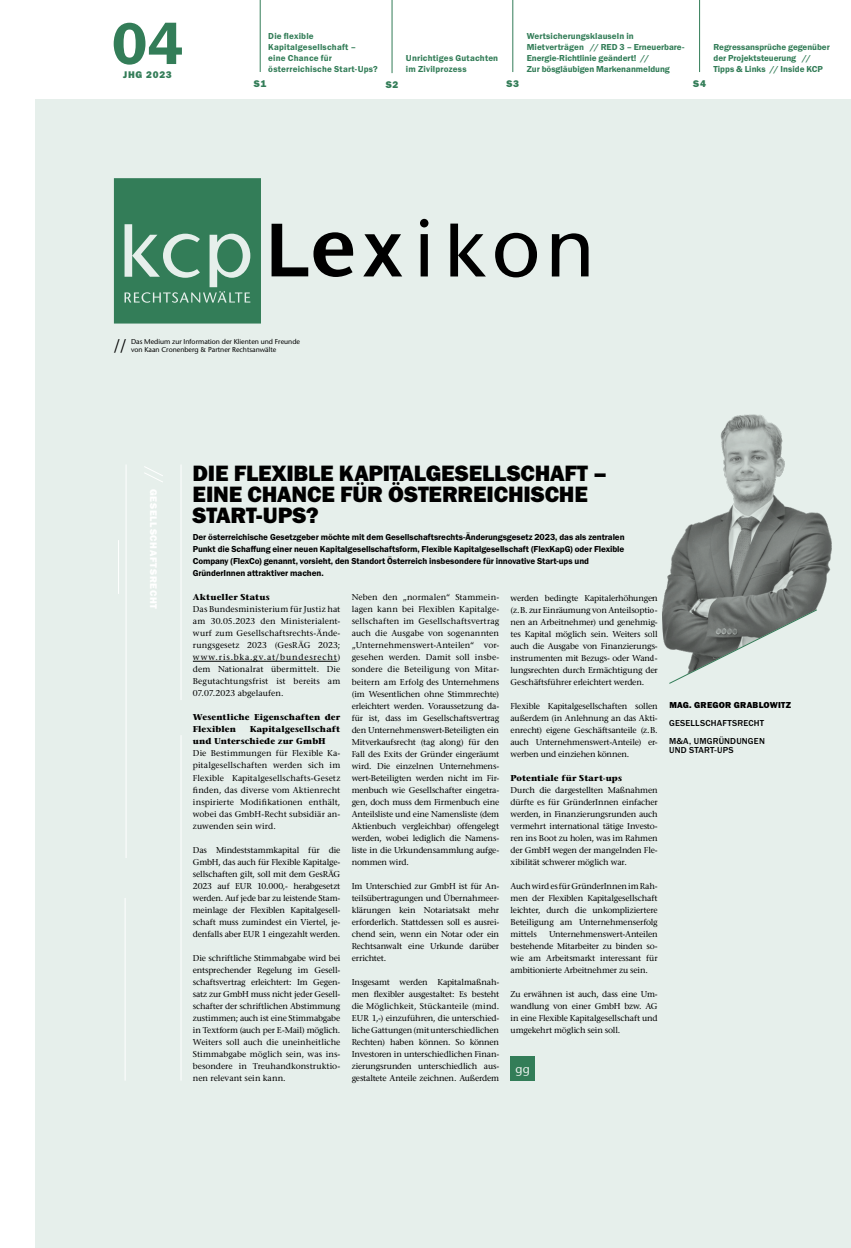
<style>
.page{position:relative;width:851px;height:1248px;background:#fff}
.page>*{position:absolute;margin:0;border:0;box-sizing:border-box;transform-origin:0 0}
.t1{font:61px "Franklin Gothic URW Dem";color:#337d58}
.t2{font:23px/21px "Franklin Gothic URW Hea";letter-spacing:-.01em;color:#000}
.t3{font:500 16.2px "Stone Sans Std";color:#000}
.t4{font:500 11.8px "Stone Sans Std";color:#ebf2ee}
.t5{font:10px "Franklin Gothic URW Hea";letter-spacing:.07em;color:#fff}
.t6{font:10px "Franklin Gothic URW Hea";letter-spacing:.07em;color:#337d58}
.t7{font:9px/12px "Franklin Gothic URW Dem";letter-spacing:-.01em;color:#000}
.t8{font:9px/11px "Franklin Gothic URW Dem";letter-spacing:.01em;color:#337d58}
.t9{font:500 9px/18px "Franklin Gothic URW";letter-spacing:.02em;color:#000}
.t10{font:9px "Franklin Gothic URW Hea";letter-spacing:.02em;color:#000}
.t11{font:500 8.5px/12px "Stone Serif Std";letter-spacing:-.015em;color:#000;text-align:justify}
.t12{font:700 8.5px/12px "Stone Serif Std";letter-spacing:.015em;color:#000}
.t13{font:500 7px/8.1px "Stone Sans Std";color:#000}
</style>
<div class="page">
<div style="left:0;top:0;width:850px;height:1247px;background:#e6efeb"></div>
<hr style="left:193px;top:661px;width:144px;height:1px;background:#000">
<hr style="left:180px;top:735px;width:1px;height:345px;background:#fff">
<hr style="left:125px;top:897px;width:1px;height:183px;background:#fff">
<hr style="left:118px;top:540px;width:1px;height:54px;background:#fff">
<hr style="left:126px;top:464px;width:1px;height:394px;background:#fff">
<hr style="left:180px;top:464px;width:1px;height:236px;background:#fff">
<svg style="left:144px;top:466px;width:19px;height:16px"></svg>
<div style="left:510px;top:1056px;width:24px;height:24px;background:#337d58"></div>
<svg style="left:495px;top:233px;width:42px;height:44px"></svg>
<svg style="left:551px;top:233px;width:37px;height:43px"></svg>
<svg style="left:363px;top:234px;width:39px;height:42px"></svg>
<div style="left:420px;top:234px;width:8px;height:42px;background:#000"></div>
<div style="left:420px;top:219px;width:8px;height:8px;background:#000;border-radius:50%"></div>
<svg style="left:450px;top:223px;width:36px;height:53px"></svg>
<svg style="left:271px;top:224px;width:83px;height:53px"></svg>
<svg style="left:114px;top:178px;width:147px;height:145px;background:#498b6a"></svg>
<div style="left:217px;top:239px;width:26px;height:33px;background:#337d58;border-radius:50%"></div>
<img style="left:662px;top:414px;width:170px;height:260px">
<div style="left:0;top:0;width:34px;height:1247px;background:#fff"></div>
<div style="left:0;top:0;width:850px;height:98px;background:#fff"></div>
<hr style="left:260px;top:0;width:1px;height:72px;background:#337d58">
<hr style="left:391px;top:0;width:1px;height:73px;background:#337d58">
<hr style="left:512px;top:0;width:1px;height:72px;background:#337d58">
<hr style="left:699px;top:0;width:1px;height:72px;background:#337d58">
<h1 class="t1" style="left:112px;top:6px;width:73px">04</h1>
<p class="t6" style="left:123px;top:68px;width:50px">JHG 2023</p>
<p class="t8" style="left:268px;top:30px;width:111px">Die flexible<br>Kapitalgesellschaft –<br>eine Chance für österreichische Start-Ups?</p>
<p class="t8" style="left:406px;top:52px;width:94px">Unrichtiges Gutachten im Zivilprozess</p>
<p class="t8" style="left:526px;top:30px;width:159px">Wertsicherungsklauseln in Mietverträgen // RED 3 – Erneuerbare-Energie-Richtlinie geändert! //<br>Zur bösgläubigen Markenanmeldung</p>
<p class="t8" style="left:713px;top:41px;width:118px">Regressansprüche gegenüber der Projektsteuerung //<br>Tipps &amp; Links // Inside KCP</p>
<p class="t6" style="left:254px;top:77px;width:14px">S1</p>
<p class="t6" style="left:385px;top:78px;width:14px">S2</p>
<p class="t6" style="left:506px;top:77px;width:14px">S3</p>
<p class="t6" style="left:693px;top:77px;width:14px">S4</p>
<h3 class="t3" style="left:114px;top:335px;width:14px">//</h3>
<p class="t13" style="left:131px;top:337px;width:170px">Das Medium zur Information der Klienten und Freunde von Kaan Cronenberg &amp; Partner Rechtsanwälte</p>
<p class="t5" style="left:160px;top:488px;width:122px;rotate:90deg">GESELLSCHAFTSRECHT</p>
<h2 class="t2" style="left:192px;top:461px;width:415px">DIE FLEXIBLE KAPITALGESELLSCHAFT –<br>EINE CHANCE FÜR ÖSTERREICHISCHE<br>START-UPS?</h2>
<p class="t7" style="left:193px;top:531px;width:433px">Der österreichische Gesetzgeber möchte mit dem Gesellschaftsrechts-Änderungsgesetz 2023, das als zentralen Punkt die Schaffung einer neuen Kapitalgesellschaftsform, Flexible Kapitalgesellschaft (FlexKapG) oder Flexible Company (FlexCo) genannt, vorsieht, den Standort Österreich insbesondere für innovative Start-ups und GründerInnen attraktiver machen.</p>
<p class="t12" style="left:193px;top:591px;width:78px">Aktueller Status</p>
<p class="t11" style="left:193px;top:603px;width:149px">Das Bundesministerium für Justiz hat am 30.05.2023 den Ministerialent&shy;wurf zum Gesellschaftsrechts-Ände&shy;rungsgesetz 2023 (GesRÄG 2023; www.ris.bka.gv.at/bundesrecht) dem Nationalrat übermittelt. Die Begutachtungsfrist ist bereits am 07.07.2023 abgelaufen.</p>
<p class="t12" style="left:193px;top:711px;width:149px">Wesentliche Eigenschaften der<br>Flexiblen</p>
<p class="t12" style="left:193px;top:723px;width:149px;text-indent:57px">Kapitalgesellschaft und Unterschiede zur GmbH</p>
<p class="t11" style="left:193px;top:747px;width:149px">Die Bestimmungen für Flexible Ka&shy;pitalgesellschaften werden sich im Flexible Kapitalgesellschafts-Gesetz finden, das diverse vom Aktienrecht inspirierte Modifikationen enthält, wobei das GmbH-Recht subsidiär an&shy;zuwenden sein wird.</p>
<p class="t11" style="left:193px;top:843px;width:149px">Das Mindeststammkapital für die GmbH, das auch für Flexible Kapitalge&shy;sellschaften gilt, soll mit dem GesRÄG 2023 auf EUR 10.000,- herabgesetzt werden. Auf jede bar zu leistende Stam&shy;meinlage der Flexiblen Kapitalgesell&shy;schaft muss zumindest ein Viertel, je&shy;denfalls aber EUR 1 eingezahlt werden.</p>
<p class="t11" style="left:193px;top:951px;width:149px">Die schriftliche Stimmabgabe wird bei entsprechender Regelung im Gesell&shy;schaftsvertrag erleichtert: Im Gegen&shy;satz zur GmbH muss nicht jeder Gesell&shy;schafter der schriftlichen Abstimmung zustimmen; auch ist eine Stimmabgabe in Textform (auch per E-Mail) möglich.<br>Weiters soll auch die uneinheitliche Stimmabgabe möglich sein, was ins&shy;besondere in Treuhandkonstruktio&shy;nen relevant sein kann.</p>
<p class="t11" style="left:351px;top:591px;width:149px">Neben den „normalen“ Stammein&shy;lagen kann bei Flexiblen Kapitalge&shy;sellschaften im Gesellschaftsvertrag auch die Ausgabe von sogenannten „Unternehmenswert-Anteilen“ vor&shy;gesehen werden. Damit soll insbe&shy;sondere die Beteiligung von Mitar&shy;beitern am Erfolg des Unternehmens (im Wesentlichen ohne Stimmrechte) erleichtert werden. Voraussetzung da&shy;für ist, dass im Gesellschaftsvertrag den Unternehmenswert-Beteiligten ein Mitverkaufsrecht (tag along) für den Fall des Exits der Gründer eingeräumt wird. Die einzelnen Unternehmens&shy;wert-Beteiligten werden nicht im Fir&shy;menbuch wie Gesellschafter eingetra&shy;gen, doch muss dem Firmenbuch eine Anteilsliste und eine Namensliste (dem Aktienbuch vergleichbar) offengelegt werden, wobei lediglich die Namens&shy;liste in die Urkundensammlung aufge&shy;nommen wird.</p>
<p class="t11" style="left:351px;top:879px;width:149px">Im Unterschied zur GmbH ist für An&shy;teilsübertragungen und Übernahmeer&shy;klärungen kein Notariatsakt mehr erforderlich. Stattdessen soll es ausrei&shy;chend sein, wenn ein Notar oder ein Rechtsanwalt eine Urkunde darüber errichtet.</p>
<p class="t11" style="left:351px;top:975px;width:149px">Insgesamt werden Kapitalmaßnah&shy;men flexibler ausgestaltet: Es besteht die Möglichkeit, Stückanteile (mind.<br>EUR 1,-) einzuführen, die unterschied&shy;liche Gattungen (mit unterschiedlichen Rechten) haben können. So können Investoren in unterschiedlichen Finan&shy;zierungsrunden unterschiedlich aus&shy;gestaltete Anteile zeichnen. Außerdem</p>
<p class="t11" style="left:510px;top:591px;width:149px">werden bedingte Kapitalerhöhungen (z.B. zur Einräumung von Anteilsoptio&shy;nen an Arbeitnehmer) und genehmig&shy;tes Kapital möglich sein. Weiters soll auch die Ausgabe von Finanzierungs&shy;instrumenten mit Bezugs- oder Wand&shy;lungsrechten durch Ermächtigung der Geschäftsführer erleichtert werden.</p>
<p class="t11" style="left:510px;top:699px;width:149px">Flexible Kapitalgesellschaften sollen außerdem (in Anlehnung an das Akti&shy;enrecht) eigene Geschäftsanteile (z.B. auch Unternehmenswert-Anteile) er&shy;werben und einziehen können.</p>
<p class="t12" style="left:510px;top:771px;width:113px">Potentiale für Start-ups</p>
<p class="t11" style="left:510px;top:783px;width:148px">Durch die dargestellten Maßnahmen dürfte es für GründerInnen einfacher werden, in Finanzierungsrunden auch vermehrt international tätige Investo&shy;ren ins Boot zu holen, was im Rahmen der GmbH wegen der mangelnden Fle&shy;xibilität schwerer möglich war.</p>
<p class="t11" style="left:510px;top:879px;width:149px">Auch wird es für GründerInnen im Rah&shy;men der Flexiblen Kapitalgesellschaft leichter, durch die unkompliziertere Beteiligung am Unternehmenserfolg mittels</p>
<p class="t11" style="left:510px;top:927px;width:149px;text-indent:38px">Unternehmenswert-Anteilen bestehende Mitarbeiter zu binden so&shy;wie am Arbeitsmarkt interessant für ambitionierte Arbeitnehmer zu sein.</p>
<p class="t11" style="left:510px;top:987px;width:149px">Zu erwähnen ist auch, dass eine Um&shy;wandlung von einer GmbH bzw. AG in eine Flexible Kapitalgesellschaft und umgekehrt möglich sein soll.</p>
<h3 class="t4" style="left:515px;top:1061px;width:16px">gg</h3>
<p class="t10" style="left:669px;top:699px;width:123px">MAG. GREGOR GRABLOWITZ</p>
<p class="t9" style="left:669px;top:714px;width:97px">GESELLSCHAFTSRECHT<br>M&amp;A, UMGRÜNDUNGEN</p>
<p class="t9" style="left:669px;top:741px;width:66px">UND START-UPS</p>
</div>
